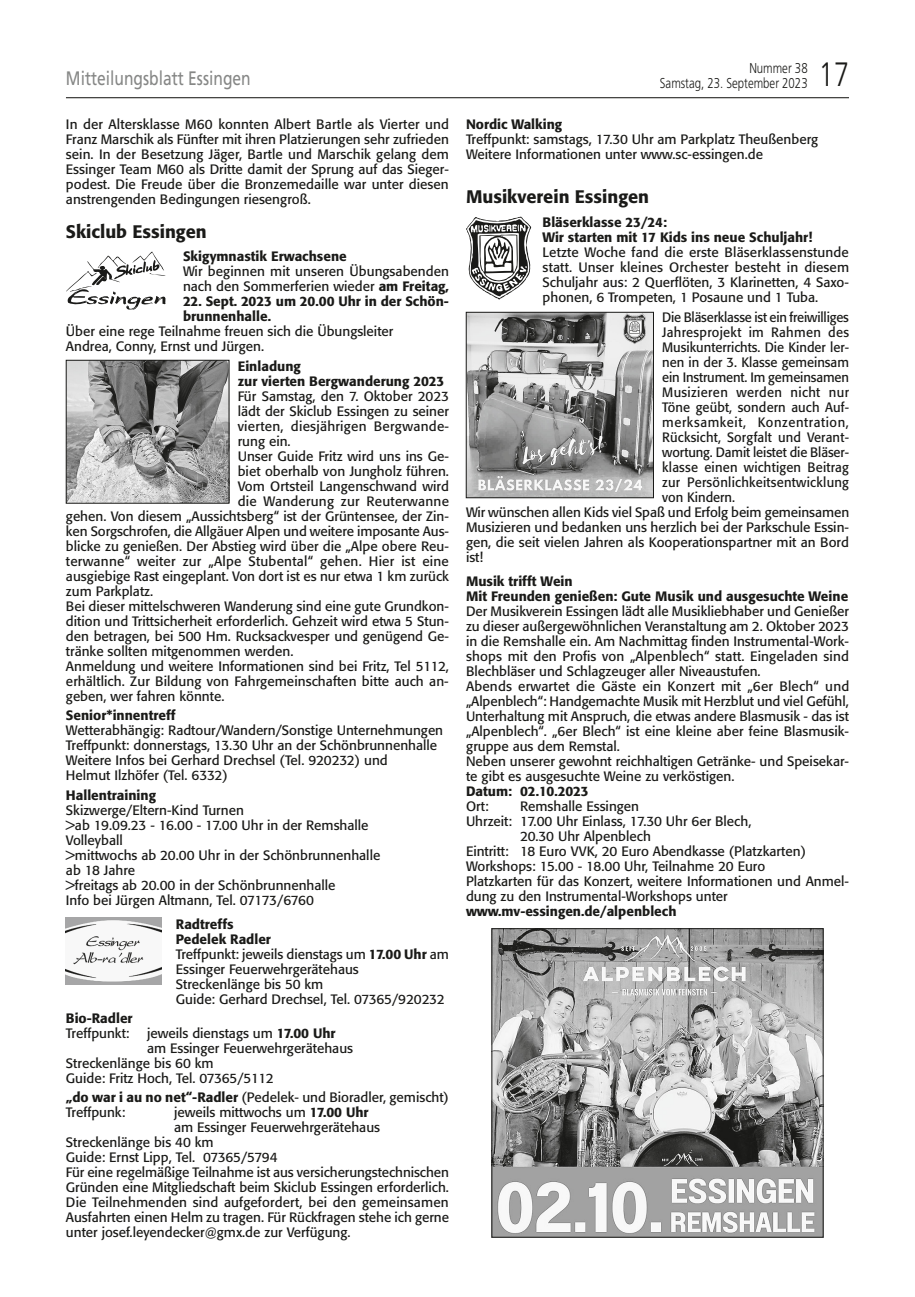
<style>
.page{position:relative;width:915px;height:1297px;background:#fff}
.page>*{position:absolute;margin:0;border:0;box-sizing:border-box;transform-origin:0 0}
.t1{font:300 33.75px "Frutiger";color:#1a1a18;scale:.8 1}
.t2{font:19.5px "Frutiger";color:#868786;scale:.8 1}
.t3{font:500 18px "Formata";color:#1a1a18}
.t4{font:300 14.25px "Frutiger";color:#1a1a18;scale:.8 1}
.t5{font:13.5px/15px "Formata";color:#1a1a18}
.t6{font:500 13.5px/15px "Formata";color:#1a1a18}
.t7{font:13.5px "Formata";color:#1a1a18;scale:.96 1}
.t8{font:13.5px "Formata";letter-spacing:.02em;color:#1a1a18;scale:.96 1}
.t9{font:13.5px "Formata";letter-spacing:.02em;color:#1a1a18}
.t10{font:13.5px "Formata";letter-spacing:.045em;color:#1a1a18;scale:.96 1}
.t11{font:13.5px "Formata";letter-spacing:.03em;color:#1a1a18;scale:.96 1}
.s1{font-weight:500}
</style>
<div class="page">
<hr style="left:66px;top:97px;width:782px;height:1px;background:#1a1a18">
<img style="left:68px;top:362px;width:159px;height:139px">
<div style="left:66px;top:360px;width:163px;height:143px;border:1px solid #1a1a18"></div>
<img style="left:66px;top:917px;width:96px;height:67px">
<svg style="left:66px;top:252px;width:99px;height:58px"></svg>
<img style="left:468px;top:314px;width:183px;height:182px">
<div style="left:466px;top:312px;width:187px;height:186px;border:1px solid #1a1a18"></div>
<img style="left:493px;top:930px;width:328px;height:305px">
<div style="left:491px;top:928px;width:332px;height:309px;border:1px solid #1a1a18"></div>
<svg style="left:466px;top:217px;width:65px;height:83px"></svg>
<p class="t4" style="left:749px;top:60px;width:74px">Nummer 38</p>
<h2 class="t2" style="left:66px;top:66px;width:232px">Mitteilungsblatt Essingen</h2>
<p class="t4" style="left:659px;top:75px;width:186px">Samstag, 23. September 2023</p>
<h1 class="t1" style="left:818px;top:55px;width:39px">17</h1>
<p class="t5" style="left:66px;top:116px;width:384px;text-align:justify">In der Altersklasse M60 konnten Albert Bartle als Vierter und Franz Marschik als Fünfter mit ihren Platzierungen sehr zufrieden sein. In der Besetzung Jäger, Bartle und Marschik gelang dem Essinger Team M60 als Dritte damit der Sprung auf das Sieger&shy;podest. Die Freude über die Bronzemedaille war unter diesen anstrengenden Bedingungen riesengroß.</p>
<h3 class="t3" style="left:66px;top:220px;width:142px">Skiclub Essingen</h3>
<p class="t6" style="left:183px;top:249px;width:165px">Skigymnastik Erwachsene</p>
<p class="t5" style="left:183px;top:264px;width:267px">Wir beginnen mit unseren Übungsabenden nach den Sommerferien wieder <span class="s1">am Freitag,</span></p>
<p class="t6" style="left:183px;top:294px;width:267px">22. Sept. 2023 um 20.00 Uhr in der Schön&shy;brunnenhalle.</p>
<p class="t5" style="left:66px;top:324px;width:329px">Über eine rege Teilnahme freuen sich die Übungsleiter<br>Andrea, Conny, Ernst und Jürgen.</p>
<p class="t6" style="left:238px;top:358px;width:208px">Einladung<br>zur vierten Bergwanderung 2023</p>
<p class="t5" style="left:238px;top:389px;width:212px">Für Samstag, den 7. Oktober 2023</p>
<p class="t5" style="left:238px;top:404px;width:213px">lädt der Skiclub Essingen zu seiner</p>
<p class="t9" style="left:238px;top:418px;width:213px">vierten, diesjährigen Bergwande-</p>
<p class="t5" style="left:238px;top:434px;width:54px">rung ein.</p>
<p class="t5" style="left:238px;top:449px;width:212px">Unser Guide Fritz wird uns ins Ge-</p>
<p class="t5" style="left:238px;top:464px;width:213px">biet oberhalb von Jungholz führen.</p>
<p class="t5" style="left:238px;top:479px;width:213px">Vom Ortsteil Langenschwand wird</p>
<p class="t5" style="left:238px;top:494px;width:213px">die Wanderung zur Reuterwanne</p>
<p class="t5" style="left:66px;top:509px;width:384px">gehen. Von diesem „Aussichtsberg“ ist der Grüntensee, der Zin-</p>
<p class="t5" style="left:66px;top:524px;width:384px">ken Sorgschrofen, die Allgäuer Alpen und weitere imposante Aus-</p>
<p class="t5" style="left:66px;top:538px;width:384px">blicke zu genießen. Der Abstieg wird über die „Alpe obere Reu-</p>
<p class="t5" style="left:66px;top:553px;width:384px">terwanne“ weiter zur „Alpe Stubental“ gehen. Hier ist eine</p>
<p class="t5" style="left:66px;top:568px;width:384px">ausgiebige Rast eingeplant. Von dort ist es nur etwa 1 km zurück</p>
<p class="t5" style="left:66px;top:583px;width:89px">zum Parkplatz.</p>
<p class="t5" style="left:66px;top:598px;width:384px">Bei dieser mittelschweren Wanderung sind eine gute Grundkon-</p>
<p class="t5" style="left:66px;top:613px;width:384px">dition und Trittsicherheit erforderlich. Gehzeit wird etwa 5 Stun-</p>
<p class="t5" style="left:66px;top:628px;width:384px">den betragen, bei 500 Hm. Rucksackvesper und genügend Ge-</p>
<p class="t5" style="left:66px;top:643px;width:229px">tränke sollten mitgenommen werden.</p>
<p class="t5" style="left:66px;top:658px;width:384px">Anmeldung und weitere Informationen sind bei Fritz, Tel 5112,</p>
<p class="t5" style="left:66px;top:673px;width:384px">erhältlich. Zur Bildung von Fahrgemeinschaften bitte auch an-</p>
<p class="t5" style="left:66px;top:688px;width:160px">geben, wer fahren könnte.</p>
<p class="t6" style="left:66px;top:708px;width:111px">Senior*innentreff</p>
<p class="t5" style="left:66px;top:723px;width:378px">Wetterabhängig: Radtour/Wandern/Sonstige Unternehmungen Treffpunkt: donnerstags, 13.30 Uhr an der Schönbrunnenhalle Weitere Infos bei Gerhard Drechsel (Tel. 920232) und<br>Helmut Ilzhöfer (Tel. 6332)</p>
<p class="t6" style="left:66px;top:787px;width:91px">Hallentraining</p>
<p class="t5" style="left:66px;top:802px;width:316px">Skizwerge/Eltern-Kind Turnen<br>&gt;ab 19.09.23 - 16.00 - 17.00 Uhr in der Remshalle Volleyball<br>&gt;mittwochs ab 20.00 Uhr in der Schönbrunnenhalle ab 18 Jahre<br>&gt;freitags ab 20.00 in der Schönbrunnenhalle<br>Info bei Jürgen Altmann, Tel. 07173/6760</p>
<p class="t5" style="left:176px;top:916px;width:274px"><span class="s1">Radtreffs<br>Pedelek Radler<br></span>Treffpunkt: jeweils dienstags um <span class="s1">17.00 Uhr</span> am<br>Essinger Feuerwehrgerätehaus<br>Streckenlänge bis 50 km<br>Guide: Gerhard Drechsel, Tel. 07365/920232</p>
<p class="t6" style="left:66px;top:1010px;width:68px">Bio-Radler</p>
<p class="t5" style="left:66px;top:1026px;width:65px">Treffpunkt:</p>
<p class="t5" style="left:147px;top:1026px;width:190px">jeweils dienstags um <span class="s1">17.00 Uhr</span></p>
<p class="t5" style="left:147px;top:1041px;width:207px">am Essinger Feuerwehrgerätehaus</p>
<p class="t5" style="left:66px;top:1056px;width:149px">Streckenlänge bis 60 km</p>
<p class="t5" style="left:66px;top:1071px;width:209px">Guide: Fritz Hoch, Tel. 07365/5112</p>
<p class="t5" style="left:66px;top:1090px;width:384px"><span class="s1">„do war i au no net“-Radler</span> (Pedelek- und Bioradler, gemischt)<br>Treffpunk:</p>
<p class="t5" style="left:174px;top:1105px;width:196px">jeweils mittwochs um <span class="s1">17.00 Uhr</span></p>
<p class="t5" style="left:174px;top:1120px;width:207px">am Essinger Feuerwehrgerätehaus</p>
<p class="t5" style="left:66px;top:1135px;width:149px">Streckenlänge bis 40 km</p>
<p class="t5" style="left:66px;top:1150px;width:213px">Guide: Ernst Lipp, Tel. 07365/5794</p>
<p class="t5" style="left:66px;top:1165px;width:384px">Für eine regelmäßige Teilnahme ist aus versicherungstechnischen</p>
<p class="t5" style="left:66px;top:1180px;width:384px">Gründen eine Mitgliedschaft beim Skiclub Essingen erforderlich.</p>
<p class="t5" style="left:66px;top:1195px;width:384px">Die Teilnehmenden sind aufgefordert, bei den gemeinsamen</p>
<p class="t5" style="left:66px;top:1210px;width:384px">Ausfahrten einen Helm zu tragen. Für Rückfragen stehe ich gerne</p>
<p class="t5" style="left:66px;top:1225px;width:286px">unter josef.leyendecker@gmx.de zur Verfügung.</p>
<p class="t6" style="left:466px;top:116px;width:98px">Nordic Walking</p>
<p class="t5" style="left:466px;top:131px;width:353px">Treffpunkt: samstags, 17.30 Uhr am Parkplatz Theußenberg<br>Weitere Informationen unter www.sc-essingen.de</p>
<h3 class="t3" style="left:466px;top:186px;width:184px">Musikverein Essingen</h3>
<p class="t6" style="left:542px;top:215px;width:271px">Bläserklasse 23/24:<br>Wir starten mit 17 Kids ins neue Schuljahr!</p>
<p class="t5" style="left:542px;top:245px;width:308px;text-align:justify">Letzte Woche fand die erste Bläserklassenstunde statt. Unser kleines Orchester besteht in diesem Schuljahr aus: 2 Querflöten, 3 Klarinetten, 4 Saxo&shy;phonen, 6 Trompeten, 1 Posaune und 1 Tuba.</p>
<p class="t7" style="left:661px;top:309px;width:196px">Die Bläserklasse ist ein freiwilliges</p>
<p class="t8" style="left:662px;top:324px;width:196px">Jahresprojekt im Rahmen des</p>
<p class="t7" style="left:662px;top:339px;width:196px">Musikunterrichts. Die Kinder ler-</p>
<p class="t7" style="left:662px;top:354px;width:196px">nen in der 3. Klasse gemeinsam</p>
<p class="t7" style="left:662px;top:369px;width:196px">ein Instrument. Im gemeinsamen</p>
<p class="t11" style="left:662px;top:384px;width:196px">Musizieren werden nicht nur</p>
<p class="t7" style="left:662px;top:399px;width:196px">Töne geübt, sondern auch Auf-</p>
<p class="t10" style="left:662px;top:414px;width:196px">merksamkeit, Konzentration,</p>
<p class="t7" style="left:662px;top:429px;width:196px">Rücksicht, Sorgfalt und Verant-</p>
<p class="t7" style="left:662px;top:444px;width:196px">wortung. Damit leistet die Bläser-</p>
<p class="t7" style="left:662px;top:459px;width:196px">klasse einen wichtigen Beitrag</p>
<p class="t8" style="left:662px;top:474px;width:196px">zur Persönlichkeitsentwicklung</p>
<p class="t7" style="left:662px;top:489px;width:77px">von Kindern.</p>
<p class="t5" style="left:466px;top:505px;width:384px">Wir wünschen allen Kids viel Spaß und Erfolg beim gemeinsamen</p>
<p class="t5" style="left:466px;top:520px;width:384px">Musizieren und bedanken uns herzlich bei der Parkschule Essin-</p>
<p class="t5" style="left:466px;top:535px;width:384px">gen, die seit vielen Jahren als Kooperationspartner mit an Bord</p>
<p class="t5" style="left:466px;top:550px;width:19px">ist!</p>
<p class="t6" style="left:466px;top:574px;width:383px">Musik trifft Wein<br>Mit Freunden genießen: Gute Musik und ausgesuchte Weine</p>
<p class="t5" style="left:466px;top:604px;width:384px">Der Musikverein Essingen lädt alle Musikliebhaber und Genießer zu dieser außergewöhnlichen Veranstaltung am 2. Oktober 2023 in die Remshalle ein. Am Nachmittag finden Instrumental-Work&shy;shops mit den Profis von „Alpenblech“ statt. Eingeladen sind Blechbläser und Schlagzeuger aller Niveaustufen.<br>Abends erwartet die Gäste ein Konzert mit „6er Blech“ und „Alpenblech“: Handgemachte Musik mit Herzblut und viel Gefühl, Unterhaltung mit Anspruch, die etwas andere Blasmusik - das ist „Alpenblech“. „6er Blech“ ist eine kleine aber feine Blasmusik&shy;gruppe aus dem Remstal.<br>Neben unserer gewohnt reichhaltigen Getränke- und Speisekar&shy;te gibt es ausgesuchte Weine zu verköstigen.</p>
<p class="t6" style="left:466px;top:784px;width:124px">Datum: 02.10.2023</p>
<p class="t5" style="left:466px;top:799px;width:24px">Ort:</p>
<p class="t5" style="left:520px;top:799px;width:120px">Remshalle Essingen</p>
<p class="t5" style="left:466px;top:814px;width:287px">Uhrzeit: 17.00 Uhr Einlass, 17.30 Uhr 6er Blech,</p>
<p class="t5" style="left:520px;top:829px;width:132px">20.30 Uhr Alpenblech</p>
<p class="t5" style="left:466px;top:844px;width:341px">Eintritt: 18 Euro VVK, 20 Euro Abendkasse (Platzkarten)</p>
<p class="t5" style="left:466px;top:859px;width:300px">Workshops: 15.00 - 18.00 Uhr, Teilnahme 20 Euro</p>
<p class="t5" style="left:466px;top:874px;width:384px">Platzkarten für das Konzert, weitere Informationen und Anmel-</p>
<p class="t5" style="left:466px;top:889px;width:263px">dung zu den Instrumental-Workshops unter</p>
<p class="t6" style="left:466px;top:904px;width:212px">www.mv-essingen.de/alpenblech</p>
</div>
